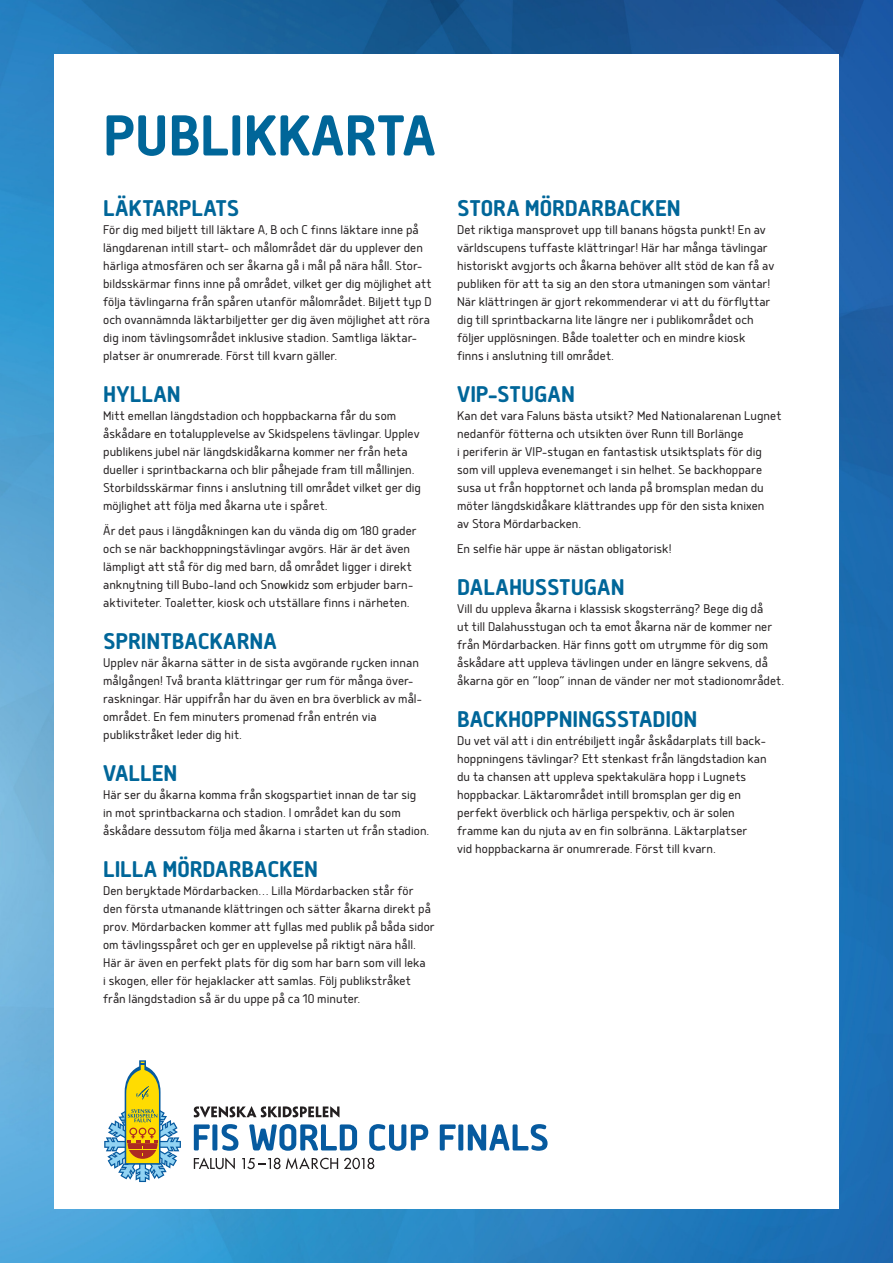
<style>
.page{position:relative;width:893px;height:1263px;background:#fff}
.page>*{position:absolute;margin:0;border:0;box-sizing:border-box;transform-origin:0 0}
.t1{font:700 68.4px "Delm";color:#069}
.t2{font:700 27px "Delm";letter-spacing:.005em;color:#069}
.t3{font:300 15px/18px "Delm";letter-spacing:.005em;color:#231f20}
</style>
<div class="page">
<img style="left:0;top:0;width:893px;height:1263px">
<div style="left:54px;top:54px;width:785px;height:1155px;background:#fff"></div>
<svg style="left:104px;top:1060px;width:77px;height:122px"></svg>
<svg style="left:194px;top:1157px;width:41px;height:12px"></svg>
<svg style="left:242px;top:1157px;width:96px;height:12px"></svg>
<svg style="left:344px;top:1158px;width:30px;height:11px"></svg>
<svg style="left:194px;top:1124px;width:16px;height:26px"></svg>
<div style="left:212px;top:1124px;width:5px;height:26px;background:#065a9f"></div>
<svg style="left:222px;top:1124px;width:16px;height:27px"></svg>
<svg style="left:249px;top:1124px;width:108px;height:27px"></svg>
<svg style="left:369px;top:1124px;width:59px;height:27px"></svg>
<svg style="left:440px;top:1124px;width:16px;height:26px"></svg>
<div style="left:458px;top:1124px;width:5px;height:26px;background:#065a9f"></div>
<svg style="left:468px;top:1124px;width:80px;height:27px"></svg>
<svg style="left:194px;top:1106px;width:145px;height:11px"></svg>
<p class="t1" style="left:103px;top:95px;width:334px">PUBLIKKARTA</p>
<p class="t2" style="left:103px;top:192px;width:138px">LÄKTARPLATS</p>
<p class="t3" style="left:103px;top:220px;width:330px">För dig med biljett till läktare A, B och C finns läktare inne på längdarenan intill start- och målområdet där du upplever den härliga atmosfären och ser åkarna gå i mål på nära håll. Stor&shy;bildsskärmar finns inne på området, vilket ger dig möjlighet att följa tävlingarna från spåren utanför målområdet. Biljett typ D och ovannämnda läktarbiljetter ger dig även möjlighet att röra dig inom tävlingsområdet inklusive stadion. Samtliga läktar&shy;platser är onumrerade. Först till kvarn gäller.</p>
<p class="t2" style="left:103px;top:378px;width:79px">HYLLAN</p>
<p class="t3" style="left:103px;top:406px;width:319px">Mitt emellan längdstadion och hoppbackarna får du som åskådare en totalupplevelse av Skidspelens tävlingar. Upplev publikens jubel när längdskidåkarna kommer ner från heta dueller i sprintbackarna och blir påhejade fram till mållinjen.<br>Storbildsskärmar finns i anslutning till området vilket ger dig möjlighet att följa med åkarna ute i spåret.</p>
<p class="t3" style="left:103px;top:521px;width:315px">Är det paus i längdåkningen kan du vända dig om 180 grader och se när backhoppningstävlingar avgörs. Här är det även lämpligt att stå för dig med barn, då området ligger i direkt anknytning till Bubo-land och Snowkidz som erbjuder barn&shy;aktiviteter. Toaletter, kiosk och utställare finns i närheten.</p>
<p class="t2" style="left:103px;top:625px;width:175px">SPRINTBACKARNA</p>
<p class="t3" style="left:103px;top:653px;width:321px">Upplev när åkarna sätter in de sista avgörande rycken innan målgången! Två branta klättringar ger rum för många över&shy;raskningar. Här uppifrån har du även en bra överblick av mål&shy;området. En fem minuters promenad från entrén via publikstråket leder dig hit.</p>
<p class="t2" style="left:103px;top:757px;width:76px">VALLEN</p>
<p class="t3" style="left:103px;top:785px;width:328px">Här ser du åkarna komma från skogspartiet innan de tar sig<br>in mot sprintbackarna och stadion. I området kan du som åskådare dessutom följa med åkarna i starten ut från stadion.</p>
<p class="t2" style="left:103px;top:853px;width:216px">LILLA MÖRDARBACKEN</p>
<p class="t3" style="left:103px;top:881px;width:333px">Den beryktade Mördarbacken… Lilla Mördarbacken står för den första utmanande klättringen och sätter åkarna direkt på prov. Mördarbacken kommer att fyllas med publik på båda sidor om tävlingsspåret och ger en upplevelse på riktigt nära håll.</p>
<p class="t3" style="left:103px;top:953px;width:324px">Här är även en perfekt plats för dig som har barn som vill leka i skogen, eller för hejaklacker att samlas. Följ publikstråket från längdstadion så är du uppe på ca 10 minuter.</p>
<p class="t2" style="left:457px;top:192px;width:225px">STORA MÖRDARBACKEN</p>
<p class="t3" style="left:457px;top:220px;width:319px">Det riktiga mansprovet upp till banans högsta punkt! En av världscupens tuffaste klättringar! Här har många tävlingar historiskt avgjorts och åkarna behöver allt stöd de kan få av publiken för att ta sig an den stora utmaningen som väntar!</p>
<p class="t3" style="left:457px;top:292px;width:315px">När klättringen är gjort rekommenderar vi att du förflyttar dig till sprintbackarna lite längre ner i publikområdet och följer upplösningen. Både toaletter och en mindre kiosk finns i anslutning till området.</p>
<p class="t2" style="left:457px;top:378px;width:119px">VIP-STUGAN</p>
<p class="t3" style="left:457px;top:406px;width:326px">Kan det vara Faluns bästa utsikt? Med Nationalarenan Lugnet nedanför fötterna och utsikten över Runn till Borlänge<br>i periferin är VIP-stugan en fantastisk utsiktsplats för dig som vill uppleva evenemanget i sin helhet. Se backhoppare susa ut från hopptornet och landa på bromsplan medan du möter längdskidåkare klättrandes upp för den sista knixen<br>av Stora Mördarbacken.</p>
<p class="t3" style="left:457px;top:539px;width:216px">En selfie här uppe är nästan obligatorisk!</p>
<p class="t2" style="left:457px;top:571px;width:169px">DALAHUSSTUGAN</p>
<p class="t3" style="left:457px;top:599px;width:329px">Vill du uppleva åkarna i klassisk skogsterräng? Bege dig då<br>ut till Dalahusstugan och ta emot åkarna när de kommer ner från Mördarbacken. Här finns gott om utrymme för dig som åskådare att uppleva tävlingen under en längre sekvens, då åkarna gör en ”loop” innan de vänder ner mot stadionområdet.</p>
<p class="t2" style="left:457px;top:703px;width:242px">BACKHOPPNINGSSTADION</p>
<p class="t3" style="left:457px;top:731px;width:311px">Du vet väl att i din entrébiljett ingår åskådarplats till back&shy;hoppningens tävlingar? Ett stenkast från längdstadion kan du ta chansen att uppleva spektakulära hopp i Lugnets hoppbackar. Läktarområdet intill bromsplan ger dig en perfekt överblick och härliga perspektiv, och är solen framme kan du njuta av en fin solbränna. Läktarplatser<br>vid hoppbackarna är onumrerade. Först till kvarn.</p>
</div>
